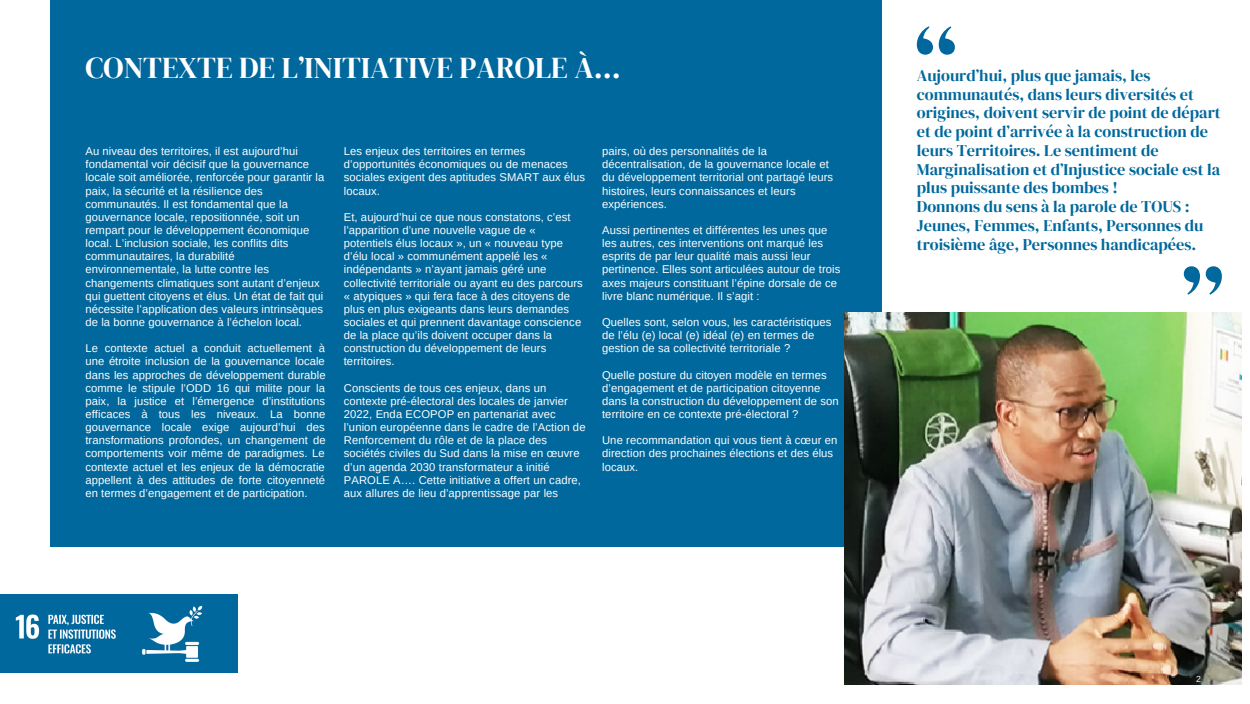
<style>
.page{position:relative;width:1250px;height:704px;background:#fff}
.page>*{position:absolute;margin:0;border:0;box-sizing:border-box;transform-origin:0 0}
.t1{font:30px "DM Serif Display";color:#fff}
.t2{font:16.25px/18.8px "DM Serif Display";color:#00689d}
.t3{font:11.25px/13.1px "Arimo";letter-spacing:.01em;color:#fff}
.t4{font:8.75px "Arimo";color:#f6fafc}
</style>
<div class="page">
<div style="left:50px;top:0;width:831px;height:546px;background:#00689d"></div>
<svg style="left:917px;top:26px;width:38px;height:29px"></svg>
<img style="left:844px;top:311px;width:397px;height:373px">
<svg style="left:1184px;top:266px;width:38px;height:28px"></svg>
<img style="left:0;top:594px;width:237px;height:78px">
<p class="t1" style="left:85px;top:47px;width:537px">CONTEXTE DE L’INITIATIVE PAROLE À...</p>
<p class="t3" style="left:85px;top:144px;width:240px">Au niveau des territoires, il est aujourd’hui fondamental voir décisif que la gouvernance locale soit améliorée, renforcée pour garantir la paix, la sécurité et la résilience des communautés. Il est fondamental que la gouvernance locale, repositionnée, soit un rempart pour le développement économique local. L’inclusion sociale, les conflits dits communautaires, la durabilité environnementale, la lutte contre les changements climatiques sont autant d’enjeux qui guettent citoyens et élus. Un état de fait qui nécessite l’application des valeurs intrinsèques de la bonne gouvernance à l’échelon local.</p>
<p class="t3" style="left:85px;top:341px;width:242px;text-align:justify">Le contexte actuel a conduit actuellement à une étroite inclusion de la gouvernance locale dans les approches de développement durable comme le stipule l’ODD 16 qui milite pour la paix, la justice et l’émergence d’institutions efficaces à tous les niveaux. La bonne gouvernance locale exige aujourd’hui des transformations profondes, un changement de comportements voir même de paradigmes. Le contexte actuel et les enjeux de la démocratie appellent à des attitudes de forte citoyenneté en termes d’engagement et de participation.</p>
<p class="t3" style="left:344px;top:144px;width:243px">Les enjeux des territoires en termes d’opportunités économiques ou de menaces sociales exigent des aptitudes SMART aux élus locaux.</p>
<p class="t3" style="left:344px;top:210px;width:241px">Et, aujourd’hui ce que nous constatons, c’est l’apparition d’une nouvelle vague de « potentiels élus locaux », un « nouveau type d’élu local » communément appelé les « indépendants » n’ayant jamais géré une collectivité territoriale ou ayant eu des parcours « atypiques » qui fera face à des citoyens de plus en plus exigeants dans leurs demandes sociales et qui prennent davantage conscience de la place qu’ils doivent occuper dans la construction du développement de leurs territoires.</p>
<p class="t3" style="left:344px;top:381px;width:243px">Conscients de tous ces enjeux, dans un contexte pré-électoral des locales de janvier 2022, Enda ECOPOP en partenariat avec l’union européenne dans le cadre de l’Action de Renforcement du rôle et de la place des sociétés civiles du Sud dans la mise en œuvre d’un agenda 2030 transformateur a initié PAROLE A…. Cette initiative a offert un cadre, aux allures de lieu d’apprentissage par les</p>
<p class="t3" style="left:602px;top:144px;width:233px">pairs, où des personnalités de la décentralisation, de la gouvernance locale et du développement territorial ont partagé leurs histoires, leurs connaissances et leurs expériences.</p>
<p class="t3" style="left:602px;top:223px;width:240px">Aussi pertinentes et différentes les unes que les autres, ces interventions ont marqué les esprits de par leur qualité mais aussi leur pertinence. Elles sont articulées autour de trois axes majeurs constituant l’épine dorsale de ce livre blanc numérique. Il s’agit :</p>
<p class="t3" style="left:602px;top:315px;width:231px">Quelles sont, selon vous, les caractéristiques de l’élu (e) local (e) idéal (e) en termes de gestion de sa collectivité territoriale ?</p>
<p class="t3" style="left:602px;top:368px;width:238px">Quelle posture du citoyen modèle en termes d’engagement et de participation citoyenne dans la construction du développement de son territoire en ce contexte pré-électoral ?</p>
<p class="t3" style="left:602px;top:433px;width:237px">Une recommandation qui vous tient à cœur en direction des prochaines élections et des élus locaux.</p>
<p class="t2" style="left:917px;top:66px;width:305px">Aujourd’hui, plus que jamais, les communautés, dans leurs diversités et origines, doivent servir de point de départ et de point d’arrivée à la construction de leurs Territoires. Le sentiment de Marginalisation et d’Injustice sociale est la plus puissante des bombes !</p>
<p class="t2" style="left:917px;top:197px;width:288px">Donnons du sens à la parole de TOUS :<br>Jeunes, Femmes, Enfants, Personnes du troisième âge, Personnes handicapées.</p>
<p class="t4" style="left:1196px;top:673px;width:6px">2</p>
</div>
